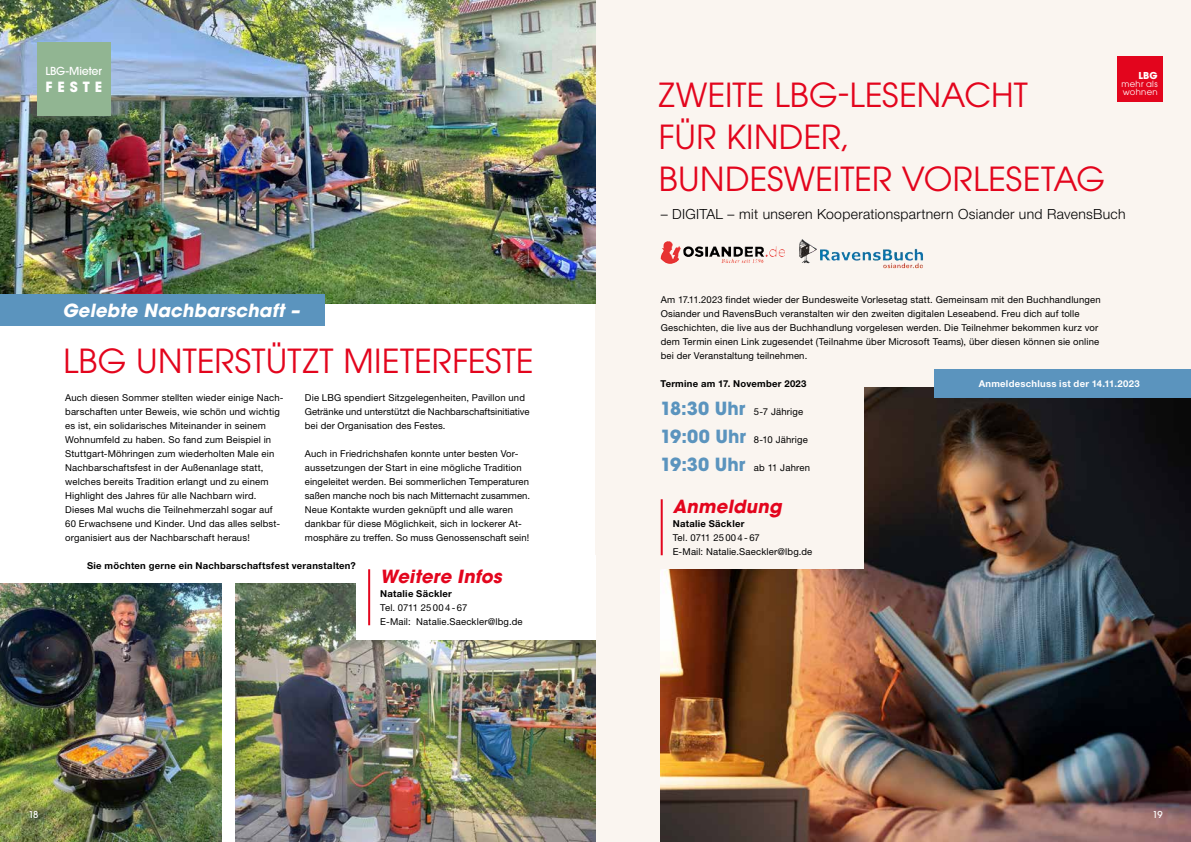
<style>
.page{position:relative;width:1191px;height:842px;background:#fff}
.page>*{position:absolute;margin:0;border:0;box-sizing:border-box;transform-origin:0 0}
.t1{font:33px/42px "ITC Avant Garde Pro";letter-spacing:.005em;color:#e3051d}
.t2{font:italic 700 18px "ITC Avant Garde Pro";color:#fff}
.t3{font:italic 700 18px "ITC Avant Garde Pro";color:#e3051d}
.t4{font:300 14px "Helvetica Neue LT Std";letter-spacing:.02em;color:#000}
.t5{font:700 14px "ITC Avant Garde Pro";letter-spacing:.355em;color:#fff}
.t6{font:500 11px "ITC Avant Garde Pro";letter-spacing:-.015em;color:#fff}
.t7{font:9.5px/14px "Helvetica Neue LT Std";letter-spacing:.015em;color:#000}
.t8{font:700 9.5px "Helvetica Neue LT Std";letter-spacing:.025em;color:#000}
.t9{font:700 9.5px "Helvetica Neue LT Std";letter-spacing:.03em;color:#fff}
.t10{font:500 9.5px "ITC Avant Garde Pro";color:#fff}
.t11{font:700 9.5px "ITC Avant Garde Pro";color:#fff}
.t12{font:8.5px/8px "ITC Avant Garde Pro";letter-spacing:.03em;color:#fff}
.s1{font-family:"ITC Avant Garde Pro";font-weight:700;font-size:18px;color:#5b94be}
</style>
<div class="page">
<div style="left:595px;top:0;width:596px;height:842px;background:#faf5f0"></div>
<img style="left:660px;top:387px;width:531px;height:455px">
<img style="left:0;top:0;width:595px;height:303px">
<img style="left:235px;top:583px;width:360px;height:259px">
<img style="left:0;top:583px;width:221px;height:259px">
<div style="left:37px;top:43px;width:74px;height:73px;background:#91b592"></div>
<div style="left:0;top:295px;width:324px;height:31px;background:#5b94be"></div>
<div style="left:356px;top:555px;width:239px;height:84px;background:#fff"></div>
<hr style="left:368px;top:569px;width:2px;height:56px;background:#e3051d">
<div style="left:634px;top:312px;width:229px;height:257px;background:#faf5f0"></div>
<hr style="left:660px;top:499px;width:2px;height:56px;background:#e3051d">
<div style="left:934px;top:369px;width:257px;height:29px;background:#5b94be"></div>
<img style="left:799px;top:239px;width:18px;height:24px">
<img style="left:660px;top:241px;width:116px;height:23px">
<div style="left:1117px;top:57px;width:45px;height:45px;background:#e3051d"></div>
<p class="t6" style="left:45px;top:64px;width:58px">LBG-Mieter</p>
<h3 class="t5" style="left:45px;top:77px;width:58px">FESTE</h3>
<h2 class="t2" style="left:62px;top:299px;width:243px">Gelebte Nachbarschaft –</h2>
<h1 class="t1" style="left:63px;top:340px;width:472px">LBG UNTERSTÜTZT MIETERFESTE</h1>
<p class="t7" style="left:65px;top:391px;width:220px">Auch diesen Sommer stellten wieder einige Nach&shy;barschaften unter Beweis, wie schön und wichtig es ist, ein solidarisches Miteinander in seinem Wohnumfeld zu haben. So fand zum Beispiel in Stuttgart-Möhringen zum wiederholten Male ein Nachbarschaftsfest in der Außenanlage statt, welches bereits Tradition erlangt und zu einem Highlight des Jahres für alle Nachbarn wird.<br>Dieses Mal wuchs die Teilnehmerzahl sogar auf 60 Erwachsene und Kinder. Und das alles selbst&shy;organisiert aus der Nachbarschaft heraus!</p>
<p class="t7" style="left:305px;top:391px;width:226px">Die LBG spendiert Sitzgelegenheiten, Pavillon und<br>Getränke und unterstützt die Nachbarschaftsinitiative bei der Organisation des Festes.</p>
<p class="t7" style="left:305px;top:447px;width:227px">Auch in Friedrichshafen konnte unter besten Vor&shy;aussetzungen der Start in eine mögliche Tradition eingeleitet werden. Bei sommerlichen Temperaturen saßen manche noch bis nach Mitternacht zusammen.<br>Neue Kontakte wurden geknüpft und alle waren dankbar für diese Möglichkeit, sich in lockerer At&shy;mosphäre zu treffen. So muss Genossenschaft sein!</p>
<p class="t8" style="left:87px;top:560px;width:270px">Sie möchten gerne ein Nachbarschaftsfest veranstalten?</p>
<h2 class="t3" style="left:380px;top:565px;width:127px">Weitere Infos</h2>
<p class="t8" style="left:380px;top:588px;width:73px">Natalie Säckler</p>
<p class="t7" style="left:380px;top:601px;width:144px">Tel. 0711 25 00 4 - 67<br>E-Mail: Natalie.Saeckler@lbg.de</p>
<p class="t11" style="left:1138px;top:69px;width:21px">LBG</p>
<p class="t12" style="left:1121px;top:80px;width:37px">mehr als wohnen</p>
<h1 class="t1" style="left:659px;top:74px;width:448px">ZWEITE LBG-LESENACHT<br>FÜR KINDER,<br>BUNDESWEITER VORLESETAG</h1>
<h3 class="t4" style="left:660px;top:206px;width:466px">– DIGITAL – mit unseren Kooperationspartnern Osiander und RavensBuch</h3>
<p class="t7" style="left:660px;top:293px;width:441px">Am 17.11.2023 findet wieder der Bundesweite Vorlesetag statt. Gemeinsam mit den Buchhandlungen Osiander und RavensBuch veranstalten wir den zweiten digitalen Leseabend. Freu dich auf tolle Geschichten, die live aus der Buchhandlung vorgelesen werden. Die Teilnehmer bekommen kurz vor dem Termin einen Link zugesendet (Teilnahme über Microsoft Teams), über diesen können sie online bei der Veranstaltung teilnehmen.</p>
<p class="t8" style="left:660px;top:378px;width:148px">Termine am 17. November 2023</p>
<p class="t7" style="left:660px;top:405px;width:144px"><span class="s1">18:30 Uhr</span> 5-7 Jährige</p>
<p class="t7" style="left:660px;top:433px;width:149px"><span class="s1">19:00 Uhr</span> 8-10 Jährige</p>
<p class="t7" style="left:660px;top:461px;width:151px"><span class="s1">19:30 Uhr</span> ab 11 Jahren</p>
<h2 class="t3" style="left:673px;top:495px;width:114px">Anmeldung</h2>
<p class="t8" style="left:673px;top:518px;width:73px">Natalie Säckler</p>
<p class="t7" style="left:673px;top:531px;width:141px">Tel. 0711 25 00 4 - 67<br>E-Mail: Natalie.Saeckler@lbg.de</p>
<p class="t9" style="left:978px;top:377px;width:162px">Anmeldeschluss ist der 14.11.2023</p>
<p class="t10" style="left:28px;top:809px;width:12px">18</p>
<p class="t10" style="left:1152px;top:809px;width:12px">19</p>
</div>
